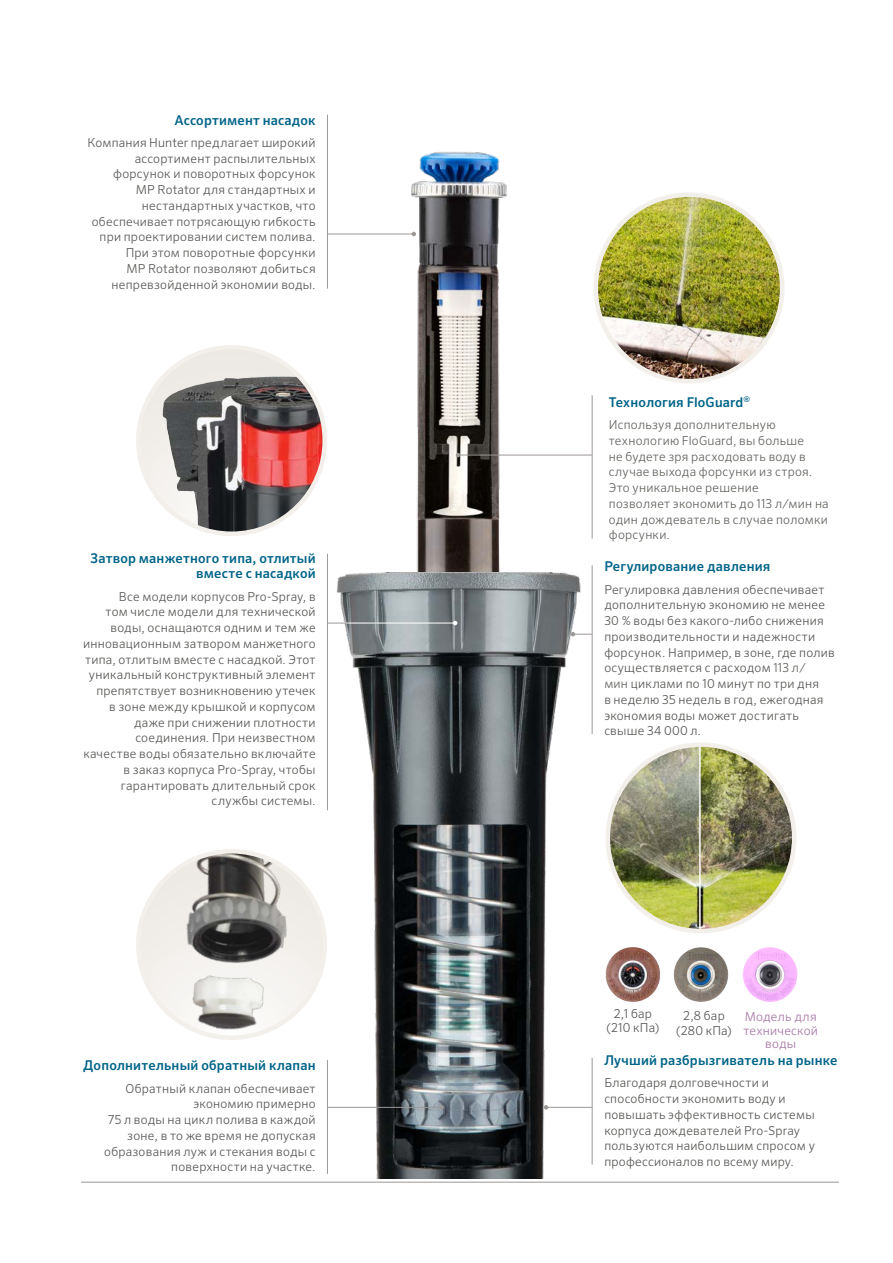
<style>
.page{position:relative;width:893px;height:1263px;background:#fff}
.page>*{position:absolute;margin:0;border:0;box-sizing:border-box;transform-origin:0 0}
.t1{font:500 13.5px/15.8px "Sero Pro";letter-spacing:.015em;color:#006488;text-align:right}
.t2{font:300 12.3px/15.8px "Sero Pro";letter-spacing:.02em;color:#585956;text-align:right}
.t3{font:300 12.3px/15.8px "Sero Pro";letter-spacing:.02em;color:#646460}
.t4{font:300 12.3px/13.5px "Sero Pro";letter-spacing:.02em;color:#a777a6;text-align:center}
.s1{color:#646460}
</style>
<div class="page">
<img style="left:327px;top:572px;width:266px;height:607px">
<img style="left:408px;top:151px;width:103px;height:421px">
<hr style="left:81px;top:1182px;width:758px;height:1px;background:#9c9896">
<hr style="left:328px;top:234px;width:86px;height:1px;background:#9c9896">
<svg style="left:412px;top:232px;width:4px;height:4px"></svg>
<hr style="left:458px;top:455px;width:134px;height:1px;background:#9c9896">
<svg style="left:456px;top:453px;width:4px;height:4px"></svg>
<hr style="left:546px;top:1107px;width:46px;height:1px;background:#9c9896">
<svg style="left:544px;top:1105px;width:4px;height:4px"></svg>
<svg style="left:571px;top:632px;width:21px;height:4px"></svg>
<hr style="left:327px;top:1107px;width:115px;height:1px;background:#9c9896">
<svg style="left:439px;top:1105px;width:5px;height:4px"></svg>
<hr style="left:327px;top:554px;width:1px;height:256px;background:#9c9896">
<hr style="left:327px;top:1060px;width:1px;height:114px;background:#9c9896">
<hr style="left:338px;top:623px;width:117px;height:1px;background:#fff">
<svg style="left:453px;top:621px;width:4px;height:4px"></svg>
<svg style="left:328px;top:623px;width:21px;height:1px"></svg>
<hr style="left:327px;top:115px;width:1px;height:173px;background:#9c9896">
<hr style="left:592px;top:395px;width:1px;height:144px;background:#9c9896">
<hr style="left:592px;top:1058px;width:1px;height:106px;background:#9c9896">
<div style="left:138px;top:347px;width:187px;height:187px;background:#eeeae5;border-radius:93px"></div>
<img style="left:162px;top:376px;width:160px;height:155px">
<div style="left:136px;top:345px;width:191px;height:191px;border:4px solid #f3f0ec;border-radius:50%"></div>
<img style="left:596px;top:195px;width:186px;height:186px;border-radius:93px">
<div style="left:593px;top:192px;width:191px;height:191px;border:4px solid #f3f0ec;border-radius:50%"></div>
<img style="left:701px;top:747px;width:93px;height:183px">
<img style="left:610px;top:747px;width:89px;height:182px">
<div style="left:605px;top:742px;width:191px;height:191px;border:4px solid #f3f0ec;border-radius:50%"></div>
<img style="left:138px;top:851px;width:187px;height:187px;border-radius:93px">
<div style="left:136px;top:849px;width:191px;height:191px;border:4px solid #f3f0ec;border-radius:50%"></div>
<img style="left:605px;top:947px;width:55px;height:55px">
<img style="left:683px;top:947px;width:18px;height:7px">
<img style="left:743px;top:947px;width:55px;height:55px">
<hr style="left:592px;top:565px;width:1px;height:169px;background:#9c9896">
<p class="t1" style="left:175px;top:112px;width:143px">Ассортимент насадок</p>
<p class="t2" style="left:87px;top:134px;width:230px">Компания Hunter предлагает широкий ассортимент распылительных форсунок и поворотных форсунок<br>MP Rotator для стандартных и нестандартных участков, что обеспечивает потрясающую гибкость при проектировании систем полива.<br>При этом поворотные форсунки<br>MP Rotator позволяют добиться непревзойденной экономии воды.</p>
<p class="t1" style="left:91px;top:550px;width:227px">Затвор манжетного типа, отлитый вместе с насадкой</p>
<p class="t2" style="left:83px;top:588px;width:234px">Все модели корпусов Pro-Spray, в<br>том числе модели для технической воды, оснащаются одним и тем же инновационным затвором манжетного типа, отлитым вместе с насадкой. Этот уникальный конструктивный элемент препятствует возникновению утечек<br>в зоне между крышкой и корпусом даже при снижении плотности соединения. При неизвестном качестве воды обязательно включайте в заказ корпуса Pro-Spray, чтобы гарантировать длительный срок службы системы.</p>
<p class="t1" style="left:83px;top:1058px;width:234px">Дополнительный обратный клапан</p>
<p class="t2" style="left:104px;top:1080px;width:213px">Обратный клапан обеспечивает экономию примерно<br>75 л воды на цикл полива в каждой зоне, в то же время не допуская образования луж и стекания воды с поверхности на участке.</p>
<p class="t1" style="left:609px;top:394px;width:143px">Технология FloGuard<sup>®</sup></p>
<p class="t3" style="left:609px;top:417px;width:221px">Используя дополнительную технологию FloGuard, вы больше<br>не будете зря расходовать воду в случае выхода форсунки из строя.<br>Это уникальное решение<br>позволяет экономить до 113 л/мин на один дождеватель в случае поломки форсунки.</p>
<p class="t1" style="left:604px;top:559px;width:168px">Регулирование давления</p>
<p class="t2" style="left:604px;top:581px;width:232px;text-align:left">Регулировка давления обеспечивает дополнительную экономию не менее<br>30 % воды без какого-либо снижения производительности и надежности форсунок. Например, в зоне, где полив осуществляется с расходом <span class="s1">113 л/<br>мин</span> циклами по 10 минут по три дня<br>в неделю 35 недель в год, ежегодная экономия воды может достигать свыше 34 000 л.</p>
<p class="t2" style="left:607px;top:1005px;width:54px;line-height:14.9px;text-align:center">2,1 бар (210 кПа)</p>
<p class="t2" style="left:676px;top:1008px;width:57px;line-height:14.9px;text-align:center">2,8 бар (280 кПа)</p>
<p class="t4" style="left:743px;top:1010px;width:76px">Модель для технической воды</p>
<p class="t1" style="left:604px;top:1052px;width:235px">Лучший разбрызгиватель на рынке</p>
<p class="t2" style="left:604px;top:1075px;width:212px;text-align:left">Благодаря долговечности и способности экономить воду и повышать эффективность системы корпуса дождевателей Pro-Spray пользуются наибольшим спросом у профессионалов по всему миру.</p>
</div>
